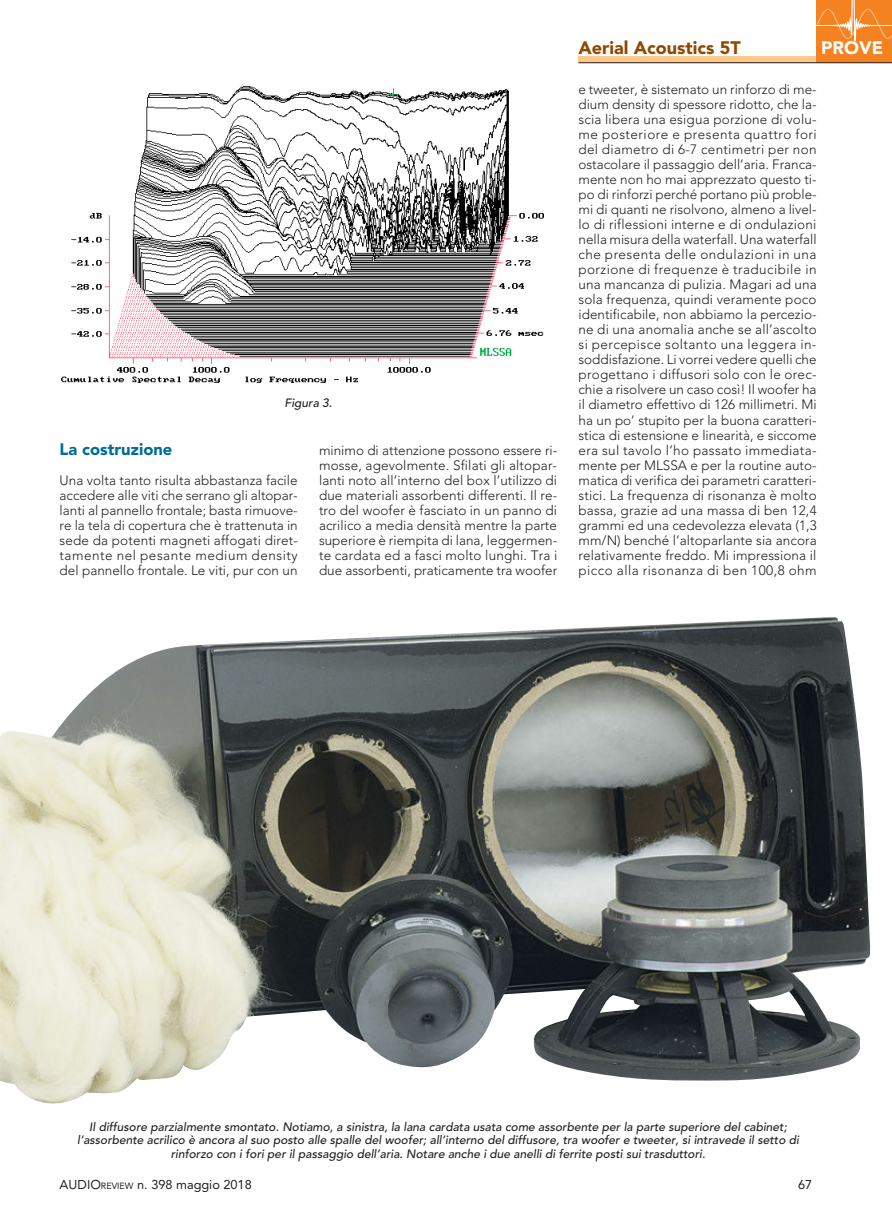
<style>
.page{position:relative;width:892px;height:1214px;background:#fff}
.page>*{position:absolute;margin:0;border:0;box-sizing:border-box;transform-origin:0 0}
.t1{font:900 18px "Avenir";color:#8f4a02}
.t2{font:900 18px "Avenir";color:#fff}
.t3{font:900 16.5px "Avenir";color:#006d98}
.t4{font:300 13.5px/15px "Avenir";letter-spacing:.01em;color:#231f20;text-align:justify}
.t5{font:12.75px "Avenir";color:#231f20}
.t6{font:italic 500 12px/13.5px "Avenir";color:#231f20;text-align:center}
.s1{font-size:9px}
</style>
<div class="page">
<div style="left:578px;top:57px;width:241px;height:6px;background:#fdc88a"></div>
<div style="left:816px;top:0;width:76px;height:63px;background:#f58220"></div>
<hr style="left:578px;top:62px;width:314px;height:1px;background:#231f20">
<img style="left:0;top:617px;width:870px;height:487px">
<img style="left:62px;top:86px;width:482px;height:297px">
<svg style="left:816px;top:0;width:76px;height:40px"></svg>
<p class="t6" style="left:284px;top:397px;width:49px">Figura 3.</p>
<p class="t3" style="left:60px;top:435px;width:114px">La costruzione</p>
<p class="t4" style="left:60px;top:472px;width:240px">Una volta tanto risulta abbastanza facile accedere alle viti che serrano gli altopar&shy;lanti al pannello frontale; basta rimuove&shy;re la tela di copertura che è trattenuta in sede da potenti magneti affogati diret&shy;tamente nel pesante medium density del pannello frontale. Le viti, pur con un</p>
<p class="t4" style="left:319px;top:442px;width:240px">minimo di attenzione possono essere ri&shy;mosse, agevolmente. Sfilati gli altopar&shy;lanti noto all’interno del box l’utilizzo di due materiali assorbenti differenti. Il re&shy;tro del woofer è fasciato in un panno di acrilico a media densità mentre la parte superiore è riempita di lana, leggermen&shy;te cardata ed a fasci molto lunghi. Tra i due assorbenti, praticamente tra woofer</p>
<h1 class="t1" style="left:578px;top:32px;width:164px">Aerial Acoustics 5T</h1>
<h1 class="t2" style="left:821px;top:32px;width:63px">PROVE</h1>
<p class="t4" style="left:578px;top:82px;width:240px">e tweeter, è sistemato un rinforzo di me&shy;dium density di spessore ridotto, che la&shy;scia libera una esigua porzione di volu&shy;me posteriore e presenta quattro fori del diametro di 6-7 centimetri per non ostacolare il passaggio dell’aria. Franca&shy;mente non ho mai apprezzato questo ti&shy;po di rinforzi perché portano più proble&shy;mi di quanti ne risolvono, almeno a livel&shy;lo di riflessioni interne e di ondulazioni nella misura della waterfall. Una waterfall che presenta delle ondulazioni in una porzione di frequenze è traducibile in una mancanza di pulizia. Magari ad una sola frequenza, quindi veramente poco identificabile, non abbiamo la percezio&shy;ne di una anomalia anche se all’ascolto si percepisce soltanto una leggera in&shy;soddisfazione. Li vorrei vedere quelli che progettano i diffusori solo con le orec&shy;chie a risolvere un caso così! Il woofer ha il diametro effettivo di 126 millimetri. Mi ha un po’ stupito per la buona caratteri&shy;stica di estensione e linearità, e siccome era sul tavolo l’ho passato immediata&shy;mente per MLSSA e per la routine auto&shy;matica di verifica dei parametri caratteri&shy;stici. La frequenza di risonanza è molto bassa, grazie ad una massa di ben 12,4 grammi ed una cedevolezza elevata (1,3 mm/N) benché l’altoparlante sia ancora relativamente freddo. Mi impressiona il picco alla risonanza di ben 100,8 ohm</p>
<p class="t6" style="left:77px;top:1120px;width:723px">Il diffusore parzialmente smontato. Notiamo, a sinistra, la lana cardata usata come assorbente per la parte superiore del cabinet; l’assorbente acrilico è ancora al suo posto alle spalle del woofer; all’interno del diffusore, tra woofer e tweeter, si intravede il setto di rinforzo con i fori per il passaggio dell’aria. Notare anche i due anelli di ferrite posti sui trasduttori.</p>
<p class="t5" style="left:60px;top:1174px;width:194px">AUDIO<span class="s1">REVIEW</span> n. 398 maggio 2018</p>
<p class="t5" style="left:798px;top:1174px;width:16px">67</p>
</div>
